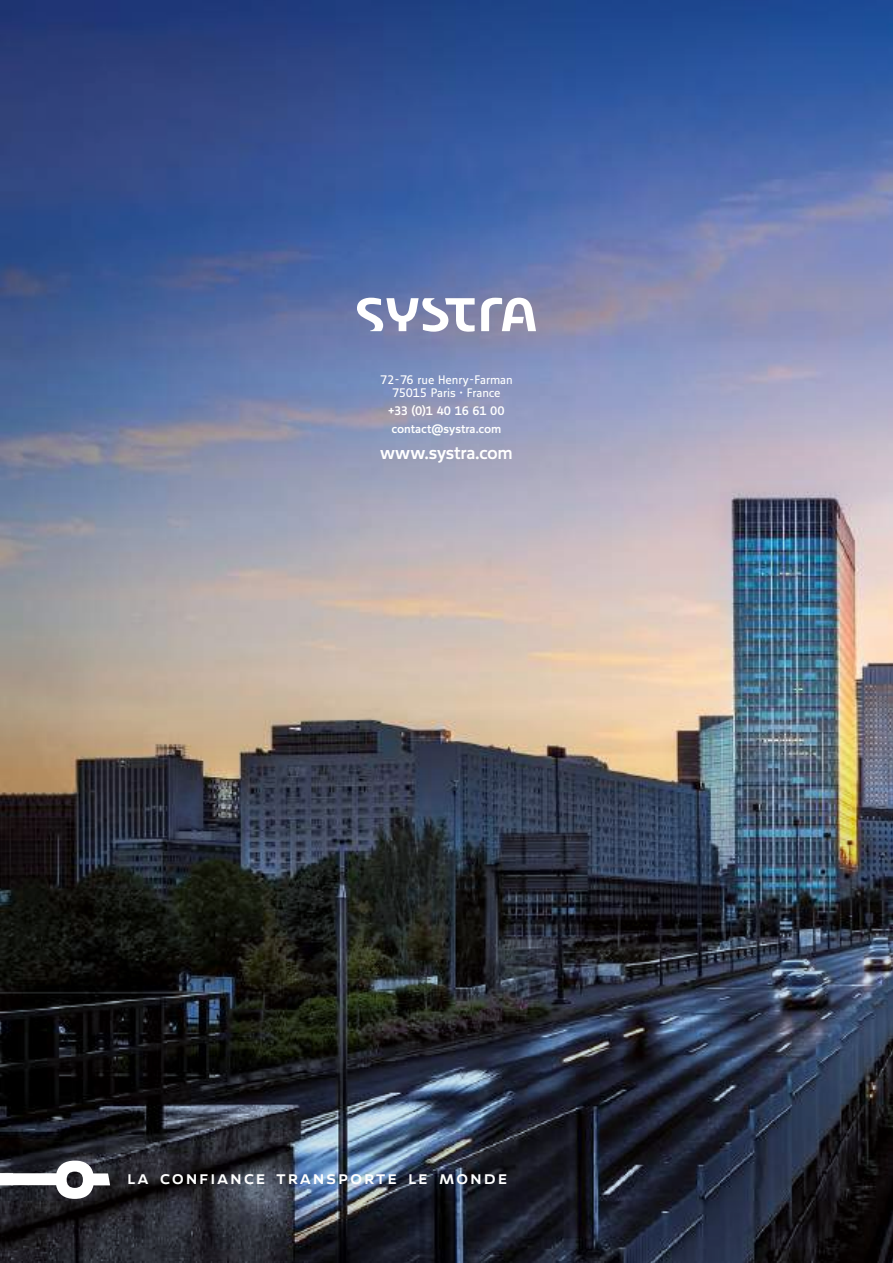
<style>
.page{position:relative;width:893px;height:1263px;background:#fff}
.page>*{position:absolute;margin:0;border:0;box-sizing:border-box;transform-origin:0 0}
.t1{font:18px "Speech Medium Caps Tf";letter-spacing:.1em;color:#fff}
.t2{font:18px "Speech Medium Tf";letter-spacing:-.02em;color:#fff}
.t3{font:12px/13.5px "Speech Book Tf";letter-spacing:-.015em;color:#fff;text-align:center}
.t4{font:12px/17.7px "Speech Medium Tf";letter-spacing:-.005em;color:#fff}
</style>
<div class="page">
<img style="left:0;top:510px;width:893px;height:200px">
<svg style="left:0;top:0;width:893px;height:510px;background:#5d71a4"></svg>
<img style="left:0;top:710px;width:893px;height:553px">
<svg style="left:0;top:1160px;width:110px;height:39px"></svg>
<svg style="left:481px;top:298px;width:55px;height:33px"></svg>
<svg style="left:357px;top:298px;width:118px;height:34px"></svg>
<p class="t3" style="left:380px;top:373px;width:134px">72-76 rue Henry-Farman<br>75015 Paris • France</p>
<p class="t4" style="left:388px;top:402px;width:118px">+33 (0)1 40 16 61 00 contact@systra.com</p>
<h1 class="t2" style="left:380px;top:442px;width:134px">www.systra.com</h1>
<h1 class="t1" style="left:127px;top:1167px;width:381px">la confiance transporte le monde</h1>
</div>
